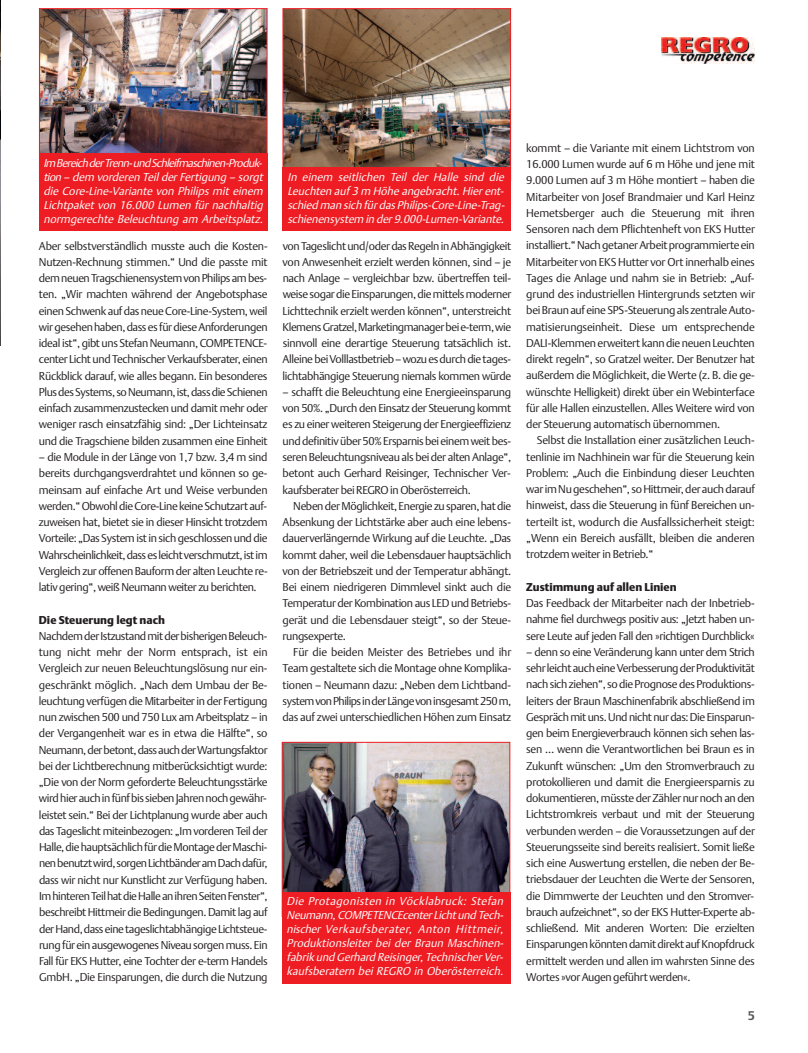
<style>
.page{position:relative;width:808px;height:1053px;background:#fff}
.page>*{position:absolute;margin:0;border:0;box-sizing:border-box;transform-origin:0 0}
.t1{font:700 12.5px "DTL Argo T";color:#57585a}
.t2{font:11.25px/16.2px "DTL Argo T Light";letter-spacing:-.03em;color:#231f20;text-align:justify}
.t3{font:italic 11.25px/14px "DTL Argo T Light";letter-spacing:-.005em;color:#fff;text-align:justify}
.t4{font:11.25px "DTL Argo T Black";color:#231f20}
</style>
<div class="page">
<img style="left:0;top:0;width:1px;height:345px">
<img style="left:661px;top:37px;width:94px;height:27px">
<img style="left:41px;top:10px;width:225px;height:144px">
<div style="left:39px;top:8px;width:229px;height:171px;border:1px solid #ee1d23"></div>
<div style="left:39px;top:154px;width:229px;height:77px;background:#ee1d23"></div>
<img style="left:284px;top:10px;width:225px;height:157px">
<div style="left:282px;top:8px;width:229px;height:173px;border:1px solid #ee1d23"></div>
<div style="left:282px;top:167px;width:229px;height:64px;background:#ee1d23"></div>
<img style="left:284px;top:743px;width:224px;height:148px">
<div style="left:282px;top:741px;width:228px;height:175px;border:1px solid #ee1d23"></div>
<div style="left:282px;top:891px;width:228px;height:92px;background:#ee1d23"></div>
<p class="t3" style="left:43px;top:156px;width:223px;text-align:left">ImBereichderTrenn-undSchleifmaschinen-Produk&shy;tion – dem vorderen Teil der Fertig ung – sorgt die Core-Line-Variante von Philips mit einem Lichtpaket von 16.000 Lumen für nachhaltig normg erechte Beleuchtung am Arbeitsplatz.</p>
<p class="t2" style="left:39px;top:237px;width:230px">Aber selbstverständlich musste auch die Kosten-Nutzen-Rechnung stimmen.“ Und die passte mit demneuenTragschienensystemvonPhilipsambes&shy;ten. „Wir machten während der Angebotsphase einen Schwenk auf das neue Core-Line-System, weil wirgesehenhaben,dasses fürdieseAnforderungen ideal ist“, gibt uns Stefan Neumann, COMPETENCE&shy;center Licht und Technischer Verkaufsberater, einen Rückblick darauf, wie alles begann. Ein besonderes PlusdesSystems,soNeumann,ist,dassdieSchienen einfach zusammenzustecken und damit mehr oder weniger rasch einsatzfähig sind: „Der Lichteinsatz und die Tragschiene bilden zusammen eine Einheit</p>
<p class="t2" style="left:39px;top:449px;width:230px">– die Module in der Länge von 1,7 bzw. 3,4 m sind bereits durchgangsverdrahtet und können so ge&shy;meinsam auf einfache Art und Weise verbunden werden.“ObwohldieCore-LinekeineSchutzartauf&shy;zuweisen hat, bietet sie in dieser Hinsicht trotzdem Vorteile: „Das System ist in sich geschlossen und die Wahrscheinlichkeit,dassesleichtverschmutzt,istim Vergleich zur offenen Bauform der alten Leuchte re&shy;lativ gering“, weiß Neumann weiter zu berichten.</p>
<p class="t4" style="left:39px;top:613px;width:128px">Die Steuerung legt nach</p>
<p class="t2" style="left:39px;top:627px;width:230px">NachdemderIstzustandmitderbisherigenBeleuch&shy;tung nicht mehr der Norm entsprach, ist ein Vergleich zur neuen Beleuchtungslösung nur ein&shy;geschränkt möglich. „Nach dem Umbau der Be&shy;leuchtung verfügen die Mitarbeiter in der Fertigung nun zwischen 500 und 750 Lux am Arbeitsplatz – in der Vergangenheit war es in etwa die Hälfte“, so Neumann,derbetont,dassauchderWartungsfaktor bei der Lichtberechnung mitberücksichtigt wurde: „Die von der Norm geforderte Beleuchtungsstärke wirdhierauchinfünfbissiebenJahrennochgewähr&shy;leistet sein.“ Bei der Lichtplanung wurde aber auch das Tageslicht miteinbezogen: „Im vorderen Teil der Halle,diehauptsächlichfürdieMontagederMaschi&shy;nenbenutztwird,sorgenLichtbänderamDachdafür, dass wir nicht nur Kunstlicht zur Verfügung haben.<br>ImhinterenTeilhatdieHalleanihrenSeitenFenster“, beschreibt Hittmeir die Bedingungen. Damit lag auf derHand,dasseinetageslichtabhängigeLichtsteue&shy;rung für ein ausgewogenes Niveau sorgen muss. Ein Fall für EKS Hutter, eine Tochter der e-term Handels GmbH. „Die Einsparungen, die durch die Nutzung</p>
<p class="t3" style="left:287px;top:170px;width:220px">In einem seitlichen Teil der Halle sind die Leuchten auf 3 m Höhe angebracht. Hier ent&shy;schied man sich für das Philips-Core-Line-Trag - schienensystem in der 9.000-Lumen-Variante.</p>
<p class="t2" style="left:283px;top:237px;width:230px">vonTageslichtund/oderdasRegelninAbhängigkeit von Anwesenheit erzielt werden können, sind – je nach Anlage – vergleichbar bzw. übertreffen teil&shy;weisesogardieEinsparungen,diemittelsmoderner Lichttechnik erzielt werden können“, unterstreicht KlemensGratzel,Marketingmanagerbeie-term,wie sinnvoll eine derartige Steuerung tatsächlich ist.<br>AlleinebeiVolllastbetrieb–wozuesdurchdietages&shy;lichtabhängige Steuerung niemals kommen würde</p>
<p class="t2" style="left:283px;top:384px;width:230px">– schafft die Beleuchtung eine Energieeinsparung von 50%. „Durch den Einsatz der Steuerung kommt es zu einer weiteren Steigerung der Energieeffizienz unddefinitivüber50%Ersparnisbeieinemweitbes&shy;seren Beleuchtungsniveau als bei der alten Anlage“, betont auch Gerhard Reisinger, Technischer Ver&shy;kaufsberater bei REGRO in Oberösterreich.</p>
<p class="t2" style="left:283px;top:497px;width:230px;text-indent:11px">NebenderMöglichkeit,Energiezusparen,hatdie Absenkung der Lichtstärke aber auch eine lebens&shy;dauerverlängernde Wirkung auf die Leuchte. „Das kommt daher, weil die Lebensdauer hauptsächlich von der Betriebszeit und der Temperatur abhängt.<br>Bei einem niedrigeren Dimmlevel sinkt auch die Temperatur der Kombination aus LED und Betriebs&shy;gerät und die Lebensdauer steigt“, so der Steue&shy;rungsexperte.</p>
<p class="t2" style="left:283px;top:644px;width:230px;text-indent:11px">Für die beiden Meister des Betriebes und ihr Team gestaltete sich die Montage ohne Komplika&shy;tionen – Neumann dazu: „Neben dem Lichtband&shy;systemvonPhilipsinderLängevoninsgesamt250m, das auf zwei unterschiedlichen Höhen zum Einsatz</p>
<p class="t3" style="left:287px;top:894px;width:220px">Die Protag onisten in Vöcklabruck: Stefan Neumann, COMPETENCEcenter Licht und Tech&shy;nischer Verkaufsberater, Anton Hittmeir, Produktionsleiter bei der Braun Maschinen&shy;fabrik und Gerhard Reisinger, Technischer Ver&shy;kaufsberatern bei REGRO in Oberösterreich.</p>
<p class="t2" style="left:526px;top:140px;width:230px">kommt – die Variante mit einem Lichtstrom von 16.000 Lumen wurde auf 6 m Höhe und jene mit 9.000 Lumen auf 3 m Höhe montiert – haben die Mitarbeiter von Josef Brandmaier und Karl Heinz Hemetsberger auch die Steuerung mit ihren Sensoren nach dem Pflichtenheft von EKS Hutter installiert.“NachgetanerArbeitprogrammierteein Mitarbeiter von EKS Hutter vor Ort innerhalb eines Tages die Anlage und nahm sie in Betrieb: „Auf&shy;grund des industriellen Hintergrunds setzten wir beiBraunaufeineSPS-Steuerungals zentraleAuto&shy;matisierungseinheit. Diese um entsprechende DALI-Klemmenerweitert kanndieneuenLeuchten direkt regeln“, so Gratzel weiter. Der Benutzer hat außerdem die Möglichkeit, die Werte (z. B. die ge&shy;wünschte Helligkeit) direkt über ein Webinterface für alle Hallen einzustellen. Alles Weitere wird von der Steuerung automatisch übernommen.</p>
<p class="t2" style="left:526px;top:432px;width:230px;text-indent:11px">Selbst die Installation einer zusätzlichen Leuch&shy;tenlinie im Nachhinein war für die Steuerung kein Problem: „Auch die Einbindung dieser Leuchten warimNugeschehen“, soHittmeir,derauchdarauf hinweist, dass die Steuerung in fünf Bereichen un&shy;terteilt ist, wodurch die Ausfallssicherheit steigt: „Wenn ein Bereich ausfällt, bleiben die anderen trotzdem weiter in Betrieb.“</p>
<p class="t4" style="left:526px;top:580px;width:152px">Zustimmung auf allen Linien</p>
<p class="t2" style="left:526px;top:595px;width:230px">Das Feedback der Mitarbeiter nach der Inbetrieb&shy;nahme fiel durchwegs positiv aus: „Jetzt haben un&shy;sere Leute auf jeden Fall den »richtigen Durchblick«</p>
<p class="t2" style="left:526px;top:643px;width:230px">– denn so eine Veränderung kann unter dem Strich sehrleichtaucheineVerbesserungderProduktivität nachsichziehen“, sodiePrognosedesProduktions&shy;leiters der Braun Maschinenfabrik abschließend im Gesprächmituns.Undnichtnurdas:DieEinsparun&shy;gen beim Energieverbrauch können sich sehen las&shy;sen … wenn die Verantwortlichen bei Braun es in Zukunft wünschen: „Um den Stromverbrauch zu protokollieren und damit die Energieersparnis zu dokumentieren, müsste der Zähler nur noch an den Lichtstromkreis verbaut und mit der Steuerung verbunden werden – die Voraussetzungen auf der Steuerungsseite sind bereits realisiert. Somit ließe sich eine Auswertung erstellen, die neben der Be&shy;triebsdauer der Leuchten die Werte der Sensoren, die Dimmwerte der Leuchten und den Stromver&shy;brauch aufzeichnet“, so der EKS Hutter-Experte ab&shy;schließend. Mit anderen Worten: Die erzielten Einsparungen könnten damit direkt auf Knopfdruck ermittelt werden und allen im wahrsten Sinne des Wortes »vor Augen geführt werden«.</p>
<p class="t1" style="left:748px;top:1008px;width:9px">5</p>
</div>
